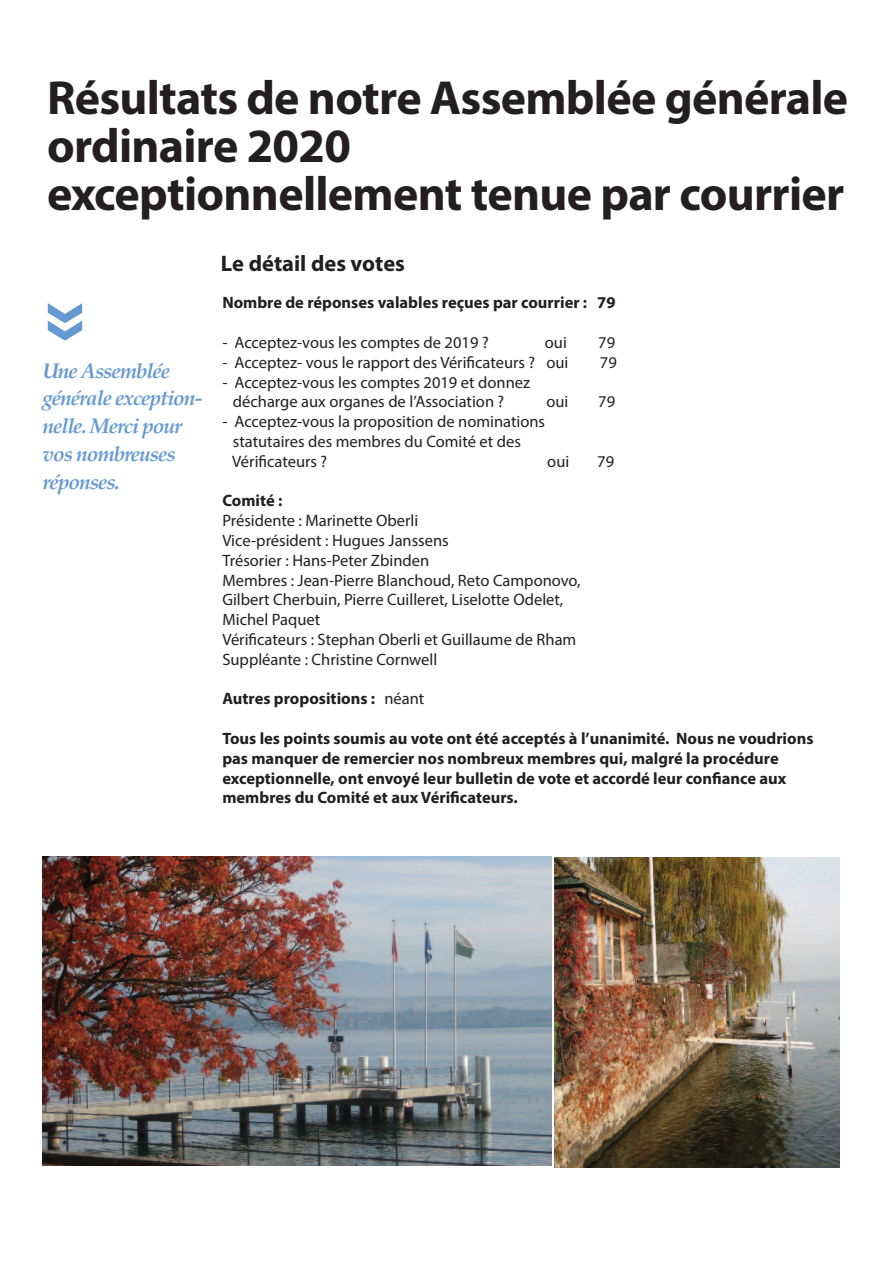
<style>
.page{position:relative;width:893px;height:1263px;background:#fff}
.page>*{position:absolute;margin:0;border:0;box-sizing:border-box;transform-origin:0 0}
.t1{font:700 90px "Myriad Pro";color:#6599d1}
.t2{font:700 48px/48px "Myriad Pro";letter-spacing:-.015em;color:#231f20}
.t3{font:700 22.5px "Myriad Pro";color:#231f20}
.t4{font:italic 700 21px/27.9px "Palatino";letter-spacing:-.05em;color:#6599d1}
.t5{font:16.5px/19.8px "Myriad Pro";color:#231f20}
.t6{font:700 16.5px/19.8px "Myriad Pro";color:#231f20}
.s1{font-weight:400}
</style>
<div class="page">
<img style="left:43px;top:856px;width:509px;height:309px">
<img style="left:555px;top:857px;width:285px;height:310px">
<h2 class="t2" style="left:47px;top:77px;width:803px">Résultats de notre Assemblée générale ordinaire 2020<br>exceptionnellement tenue par courrier</h2>
<h3 class="t3" style="left:221px;top:255px;width:186px">Le détail des votes</h3>
<p class="t6" style="left:222px;top:294px;width:395px">Nombre de réponses valables reçues par courrier : 79</p>
<p class="t5" style="left:222px;top:334px;width:268px">- Acceptez-vous les comptes de 2019 ?</p>
<p class="t5" style="left:545px;top:334px;width:24px">oui</p>
<p class="t5" style="left:598px;top:334px;width:18px">79</p>
<p class="t5" style="left:222px;top:354px;width:348px">- Acceptez- vous le rapport des Vérificateurs ? oui</p>
<p class="t5" style="left:600px;top:354px;width:18px">79</p>
<p class="t5" style="left:233px;top:373px;width:299px;text-indent:-10px">- Acceptez-vous les comptes 2019 et donnez décharge aux organes de l’Association ?</p>
<h1 class="t1" style="left:24px;top:343px;width:43px;rotate:-90deg">«</h1>
<p class="t4" style="left:43px;top:358px;width:162px">Une Assemblée générale exception&shy;nelle. Merci pour vos nombreuses réponses.</p>
<p class="t5" style="left:546px;top:393px;width:24px">oui</p>
<p class="t5" style="left:598px;top:393px;width:18px">79</p>
<p class="t5" style="left:232px;top:413px;width:314px;text-indent:-10px">- Acceptez-vous la proposition de nominations statutaires des membres du Comité et des<br>Vérificateurs ?</p>
<p class="t5" style="left:547px;top:453px;width:24px">oui</p>
<p class="t5" style="left:597px;top:453px;width:18px">79</p>
<p class="t6" style="left:222px;top:492px;width:62px">Comité :</p>
<p class="t5" style="left:222px;top:512px;width:360px">Présidente : Marinette Oberli<br>Vice-président : Hugues Janssens<br>Trésorier : Hans-Peter Zbinden<br>Membres : Jean-Pierre Blanchoud, Reto Camponovo, Gilbert Cherbuin, Pierre Cuilleret, Liselotte Odelet, Michel Paquet<br>Vérificateurs : Stephan Oberli et Guillaume de Rham Suppléante : Christine Cornwell</p>
<p class="t6" style="left:222px;top:690px;width:203px">Autres propositions : <span class="s1">néant</span></p>
<p class="t6" style="left:222px;top:730px;width:593px">Tous les points soumis au vote ont été acceptés à l’unanimité. Nous ne voudrions pas manquer de remercier nos nombreux membres qui, malgré la procédure exceptionnelle, ont envoyé leur bulletin de vote et accordé leur confiance aux membres du Comité et aux Vérificateurs.</p>
</div>
